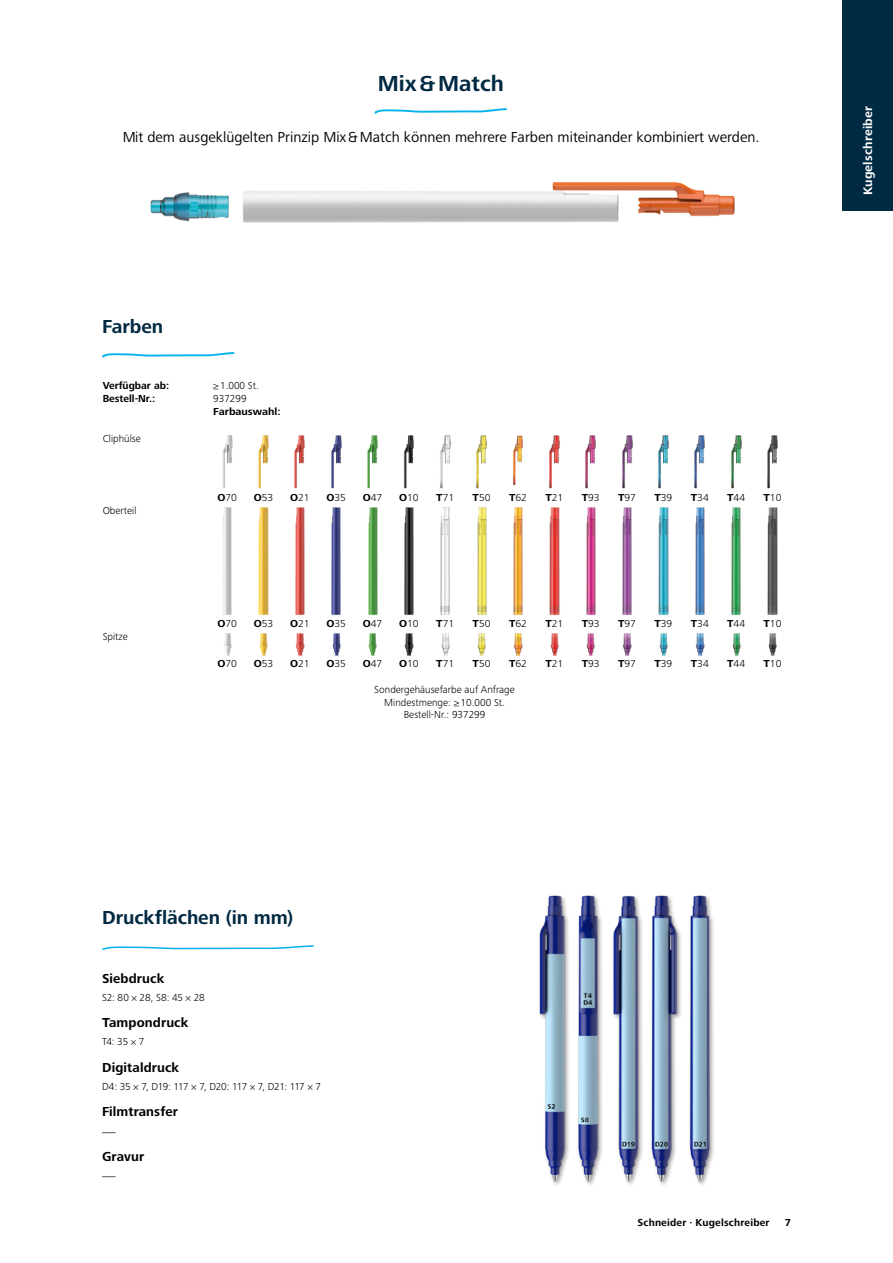
<style>
.page{position:relative;width:893px;height:1263px;background:#fff}
.page>*{position:absolute;margin:0;border:0;box-sizing:border-box;transform-origin:0 0}
.t1{font:700 22.5px "Frutiger Next LTW1 G";color:#002942}
.t2{font:700 19.5px "Frutiger Next LTW1 G";letter-spacing:-.005em;color:#002942}
.t3{font:15px "Frutiger Next LTW1 G";color:#000}
.t4{font:700 13.5px "Frutiger Next LTW1 G";letter-spacing:.005em;color:#000}
.t5{font:300 13.5px "Frutiger Next LTW1 G";color:#000}
.t6{font:700 12.75px "Frutiger Next LTW1 G";letter-spacing:.01em;color:#fff}
.t7{font:300 10.5px "Frutiger Next LTW1 G";color:#000;scale:1.04 1}
.t8{font:300 10.5px/12.6px "Frutiger Next LTW1 G";color:#000;text-align:center}
.t9{font:700 10.5px "Frutiger Next LTW1 G";color:#000}
.t10{font:300 10.5px "Frutiger Next LTW1 G";letter-spacing:-.04em;color:#000}
.t11{font:700 10.5px "Frutiger Next LTW1 G";color:#000;scale:1.04 1}
.s1{font-weight:700}
</style>
<div class="page">
<div style="left:842px;top:0;width:51px;height:210px;background:#002942"></div>
<img style="left:539px;top:895px;width:175px;height:290px">
<svg style="left:102px;top:352px;width:133px;height:6px"></svg>
<img style="left:222px;top:435px;width:11px;height:53px">
<img style="left:258px;top:435px;width:11px;height:53px">
<img style="left:294px;top:435px;width:11px;height:53px">
<img style="left:331px;top:435px;width:11px;height:53px">
<img style="left:367px;top:435px;width:11px;height:53px">
<img style="left:404px;top:435px;width:10px;height:53px">
<img style="left:440px;top:435px;width:11px;height:53px">
<img style="left:476px;top:435px;width:11px;height:53px">
<img style="left:513px;top:435px;width:10px;height:51px">
<img style="left:549px;top:435px;width:11px;height:53px">
<img style="left:585px;top:435px;width:11px;height:53px">
<img style="left:622px;top:435px;width:11px;height:53px">
<img style="left:658px;top:435px;width:11px;height:53px">
<img style="left:694px;top:435px;width:11px;height:53px">
<img style="left:731px;top:435px;width:11px;height:53px">
<img style="left:767px;top:435px;width:11px;height:53px">
<img style="left:223px;top:507px;width:9px;height:108px">
<img style="left:258px;top:507px;width:11px;height:108px">
<img style="left:295px;top:507px;width:10px;height:108px">
<img style="left:331px;top:507px;width:10px;height:108px">
<img style="left:368px;top:507px;width:10px;height:108px">
<img style="left:404px;top:507px;width:10px;height:108px">
<img style="left:440px;top:507px;width:10px;height:108px">
<img style="left:477px;top:507px;width:10px;height:108px">
<img style="left:513px;top:507px;width:10px;height:108px">
<img style="left:549px;top:507px;width:11px;height:108px">
<img style="left:586px;top:507px;width:10px;height:108px">
<img style="left:622px;top:507px;width:10px;height:108px">
<img style="left:658px;top:507px;width:11px;height:108px">
<img style="left:695px;top:507px;width:10px;height:108px">
<img style="left:731px;top:507px;width:10px;height:108px">
<img style="left:767px;top:507px;width:11px;height:108px">
<img style="left:224px;top:633px;width:8px;height:23px">
<img style="left:259px;top:633px;width:9px;height:23px">
<img style="left:295px;top:633px;width:10px;height:23px">
<img style="left:332px;top:633px;width:9px;height:23px">
<img style="left:368px;top:633px;width:9px;height:23px">
<img style="left:404px;top:633px;width:10px;height:23px">
<img style="left:441px;top:633px;width:9px;height:23px">
<img style="left:477px;top:633px;width:9px;height:23px">
<img style="left:513px;top:633px;width:10px;height:23px">
<img style="left:550px;top:633px;width:9px;height:23px">
<img style="left:586px;top:633px;width:9px;height:23px">
<img style="left:622px;top:633px;width:10px;height:23px">
<img style="left:659px;top:633px;width:9px;height:23px">
<img style="left:695px;top:633px;width:10px;height:23px">
<img style="left:732px;top:633px;width:9px;height:23px">
<img style="left:768px;top:633px;width:9px;height:23px">
<svg style="left:102px;top:945px;width:212px;height:5px"></svg>
<svg style="left:374px;top:108px;width:133px;height:6px"></svg>
<img style="left:150px;top:192px;width:79px;height:30px">
<img style="left:550px;top:182px;width:185px;height:38px">
<h1 class="t1" style="left:378px;top:70px;width:128px">Mix&amp;Match</h1>
<h3 class="t3" style="left:122px;top:129px;width:639px">Mit dem ausgeklügelten Prinzip Mix&amp;Match können mehrere Farben miteinander kombiniert werden.</h3>
<h2 class="t2" style="left:102px;top:315px;width:63px">Farben</h2>
<p class="t9" style="left:103px;top:380px;width:68px">Verfügbar ab:</p>
<p class="t8" style="left:213px;top:379px;width:47px">≥1.000 St.</p>
<p class="t9" style="left:103px;top:393px;width:54px">Bestell-Nr.:</p>
<p class="t8" style="left:213px;top:392px;width:35px">937299</p>
<p class="t11" style="left:213px;top:406px;width:66px">Farbauswahl:</p>
<p class="t8" style="left:103px;top:432px;width:40px">Cliphülse</p>
<p class="t8" style="left:103px;top:504px;width:35px">Oberteil</p>
<p class="t8" style="left:103px;top:630px;width:27px">Spitze</p>
<p class="t7" style="left:217px;top:491px;width:20px"><span class="s1">O</span>70</p>
<p class="t7" style="left:254px;top:491px;width:20px"><span class="s1">O</span>53</p>
<p class="t7" style="left:290px;top:491px;width:20px"><span class="s1">O</span>21</p>
<p class="t7" style="left:326px;top:491px;width:20px"><span class="s1">O</span>35</p>
<p class="t7" style="left:363px;top:491px;width:20px"><span class="s1">O</span>47</p>
<p class="t7" style="left:399px;top:491px;width:20px"><span class="s1">O</span>10</p>
<p class="t7" style="left:436px;top:491px;width:19px"><span class="s1">T</span>71</p>
<p class="t7" style="left:473px;top:491px;width:19px"><span class="s1">T</span>50</p>
<p class="t7" style="left:509px;top:491px;width:19px"><span class="s1">T</span>62</p>
<p class="t7" style="left:545px;top:491px;width:19px"><span class="s1">T</span>21</p>
<p class="t7" style="left:582px;top:491px;width:19px"><span class="s1">T</span>93</p>
<p class="t7" style="left:618px;top:491px;width:19px"><span class="s1">T</span>97</p>
<p class="t7" style="left:654px;top:491px;width:19px"><span class="s1">T</span>39</p>
<p class="t7" style="left:691px;top:491px;width:19px"><span class="s1">T</span>34</p>
<p class="t7" style="left:727px;top:491px;width:19px"><span class="s1">T</span>44</p>
<p class="t7" style="left:763px;top:491px;width:19px"><span class="s1">T</span>10</p>
<p class="t7" style="left:217px;top:617px;width:20px"><span class="s1">O</span>70</p>
<p class="t7" style="left:254px;top:617px;width:20px"><span class="s1">O</span>53</p>
<p class="t7" style="left:290px;top:617px;width:20px"><span class="s1">O</span>21</p>
<p class="t7" style="left:326px;top:617px;width:20px"><span class="s1">O</span>35</p>
<p class="t7" style="left:363px;top:617px;width:20px"><span class="s1">O</span>47</p>
<p class="t7" style="left:399px;top:617px;width:20px"><span class="s1">O</span>10</p>
<p class="t7" style="left:436px;top:617px;width:19px"><span class="s1">T</span>71</p>
<p class="t7" style="left:473px;top:617px;width:19px"><span class="s1">T</span>50</p>
<p class="t7" style="left:509px;top:617px;width:19px"><span class="s1">T</span>62</p>
<p class="t7" style="left:545px;top:617px;width:19px"><span class="s1">T</span>21</p>
<p class="t7" style="left:582px;top:617px;width:19px"><span class="s1">T</span>93</p>
<p class="t7" style="left:618px;top:617px;width:19px"><span class="s1">T</span>97</p>
<p class="t7" style="left:654px;top:617px;width:19px"><span class="s1">T</span>39</p>
<p class="t7" style="left:691px;top:617px;width:19px"><span class="s1">T</span>34</p>
<p class="t7" style="left:727px;top:617px;width:19px"><span class="s1">T</span>44</p>
<p class="t7" style="left:763px;top:617px;width:19px"><span class="s1">T</span>10</p>
<p class="t7" style="left:217px;top:658px;width:20px"><span class="s1">O</span>70</p>
<p class="t7" style="left:254px;top:658px;width:20px"><span class="s1">O</span>53</p>
<p class="t7" style="left:290px;top:658px;width:20px"><span class="s1">O</span>21</p>
<p class="t7" style="left:326px;top:658px;width:20px"><span class="s1">O</span>35</p>
<p class="t7" style="left:363px;top:658px;width:20px"><span class="s1">O</span>47</p>
<p class="t7" style="left:399px;top:658px;width:20px"><span class="s1">O</span>10</p>
<p class="t7" style="left:436px;top:658px;width:19px"><span class="s1">T</span>71</p>
<p class="t7" style="left:473px;top:658px;width:19px"><span class="s1">T</span>50</p>
<p class="t7" style="left:509px;top:658px;width:19px"><span class="s1">T</span>62</p>
<p class="t7" style="left:545px;top:658px;width:19px"><span class="s1">T</span>21</p>
<p class="t7" style="left:582px;top:658px;width:19px"><span class="s1">T</span>93</p>
<p class="t7" style="left:618px;top:658px;width:19px"><span class="s1">T</span>97</p>
<p class="t7" style="left:654px;top:658px;width:19px"><span class="s1">T</span>39</p>
<p class="t7" style="left:691px;top:658px;width:19px"><span class="s1">T</span>34</p>
<p class="t7" style="left:727px;top:658px;width:19px"><span class="s1">T</span>44</p>
<p class="t7" style="left:763px;top:658px;width:19px"><span class="s1">T</span>10</p>
<p class="t8" style="left:374px;top:683px;width:142px">Sondergehäusefarbe auf Anfrage<br>Mindestmenge: ≥10.000 St.<br>Bestell-Nr.: 937299</p>
<p class="t6" style="left:860px;top:195px;width:90px;rotate:-90deg">Kugelschreiber</p>
<h2 class="t2" style="left:102px;top:906px;width:193px">Druckflächen (in mm)</h2>
<p class="t4" style="left:102px;top:970px;width:64px">Siebdruck</p>
<p class="t8" style="left:102px;top:991px;width:104px">S2: 80 × 28, S8: 45 × 28</p>
<p class="t4" style="left:102px;top:1015px;width:88px">Tampondruck</p>
<p class="t8" style="left:102px;top:1035px;width:44px">T4: 35 × 7</p>
<p class="t4" style="left:102px;top:1059px;width:79px">Digitaldruck</p>
<p class="t10" style="left:102px;top:1080px;width:221px">D4: 35 × 7, D19: 117 × 7, D20: 117 × 7, D21: 117 × 7</p>
<p class="t4" style="left:102px;top:1104px;width:77px">Filmtransfer</p>
<p class="t5" style="left:102px;top:1124px;width:15px">—</p>
<p class="t4" style="left:102px;top:1149px;width:44px">Gravur</p>
<p class="t5" style="left:102px;top:1169px;width:15px">—</p>
<p class="t9" style="left:638px;top:1216px;width:134px">Schneider · Kugelschreiber</p>
<p class="t9" style="left:785px;top:1216px;width:8px">7</p>
</div>
